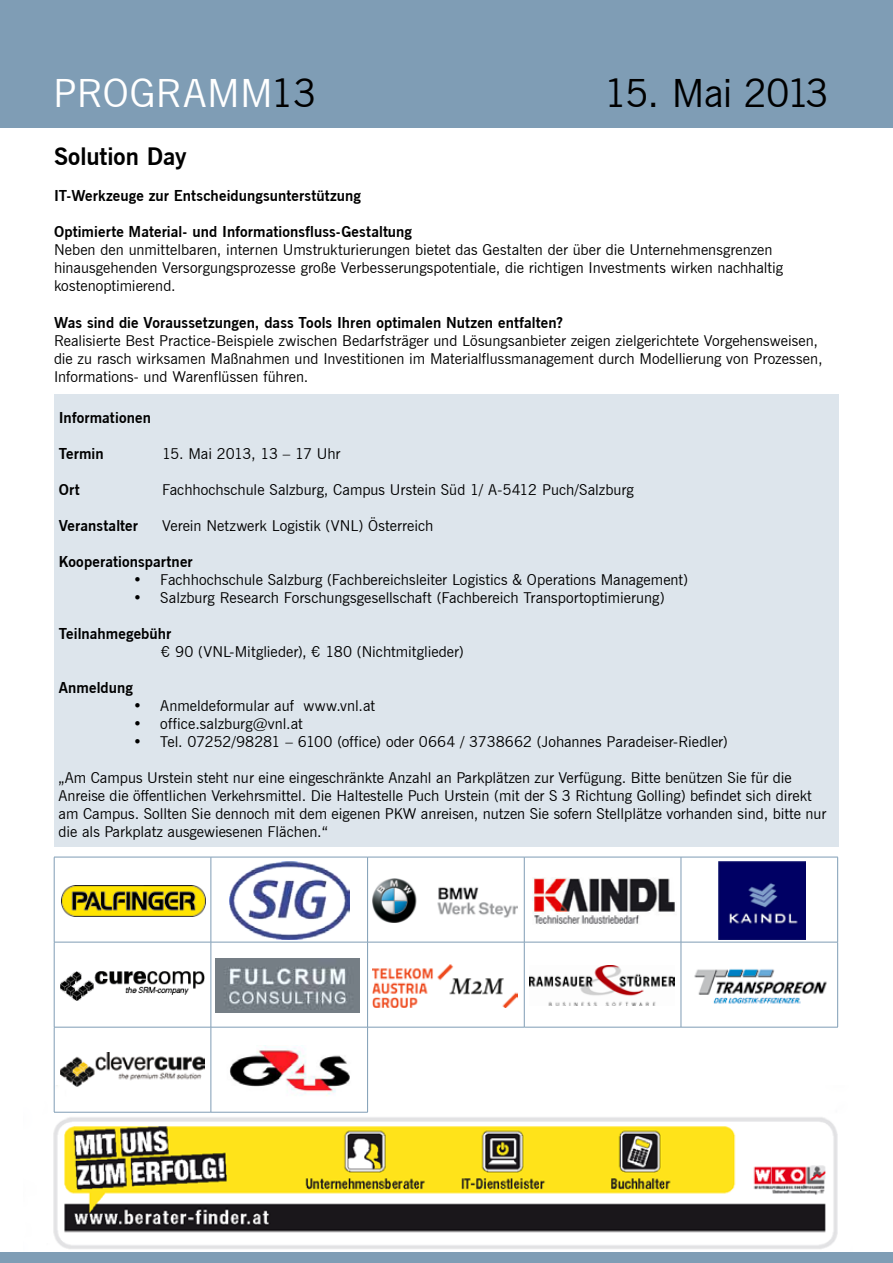
<style>
.page{position:relative;width:893px;height:1263px;background:#fff}
.page>*{position:absolute;margin:0;border:0;box-sizing:border-box;transform-origin:0 0}
.t1{font:39px "News Gothic BT";letter-spacing:.01em;color:#fff}
.t2{font:39px "News Gothic BT";letter-spacing:-.045em;color:#000}
.t3{font:700 24px "News Gothic BT";color:#000}
.t4{font:15px/18px "News Gothic BT";color:#000}
.t5{font:700 15px "News Gothic BT";letter-spacing:.01em;color:#000}
.t6{font:15px "News Gothic BT";letter-spacing:-.025em;color:#000}
.s1{color:#000}
</style>
<div class="page">
<img style="left:24px;top:1085px;width:828px;height:168px">
<div style="left:13px;top:0;width:880px;height:128px;background:#7f9db5"></div>
<div style="left:0;top:0;width:13px;height:128px;background:#7f9db5"></div>
<div style="left:0;top:1253px;width:893px;height:10px;background:#7f9db5"></div>
<div style="left:54px;top:394px;width:785px;height:452px;background:#dde5ec"></div>
<hr style="left:54px;top:857px;width:157px;height:1px;background:#7f9db5">
<hr style="left:54px;top:857px;width:1px;height:85px;background:#7f9db5">
<hr style="left:211px;top:857px;width:157px;height:1px;background:#7f9db5">
<hr style="left:211px;top:857px;width:1px;height:85px;background:#7f9db5">
<hr style="left:368px;top:857px;width:156px;height:1px;background:#7f9db5">
<hr style="left:367px;top:857px;width:1px;height:85px;background:#7f9db5">
<hr style="left:524px;top:857px;width:157px;height:1px;background:#7f9db5">
<hr style="left:524px;top:857px;width:1px;height:85px;background:#7f9db5">
<hr style="left:54px;top:942px;width:157px;height:1px;background:#7f9db5">
<hr style="left:54px;top:942px;width:1px;height:85px;background:#7f9db5">
<hr style="left:681px;top:857px;width:157px;height:1px;background:#7f9db5">
<hr style="left:681px;top:857px;width:1px;height:85px;background:#7f9db5">
<hr style="left:837px;top:857px;width:1px;height:85px;background:#7f9db5">
<hr style="left:211px;top:942px;width:157px;height:1px;background:#7f9db5">
<hr style="left:211px;top:942px;width:1px;height:85px;background:#7f9db5">
<hr style="left:368px;top:942px;width:156px;height:1px;background:#7f9db5">
<hr style="left:367px;top:942px;width:1px;height:85px;background:#7f9db5">
<hr style="left:524px;top:942px;width:157px;height:1px;background:#7f9db5">
<hr style="left:524px;top:942px;width:1px;height:85px;background:#7f9db5">
<hr style="left:681px;top:942px;width:157px;height:1px;background:#7f9db5">
<hr style="left:681px;top:942px;width:1px;height:85px;background:#7f9db5">
<hr style="left:837px;top:942px;width:1px;height:85px;background:#7f9db5">
<hr style="left:368px;top:1027px;width:156px;height:1px;background:#7f9db5">
<hr style="left:524px;top:1027px;width:157px;height:1px;background:#7f9db5">
<hr style="left:681px;top:1027px;width:157px;height:1px;background:#7f9db5">
<hr style="left:54px;top:1027px;width:157px;height:1px;background:#7f9db5">
<hr style="left:54px;top:1027px;width:1px;height:85px;background:#7f9db5">
<hr style="left:54px;top:1112px;width:157px;height:1px;background:#7f9db5">
<hr style="left:211px;top:1027px;width:157px;height:1px;background:#7f9db5">
<hr style="left:211px;top:1027px;width:1px;height:85px;background:#7f9db5">
<hr style="left:367px;top:1027px;width:1px;height:85px;background:#7f9db5">
<hr style="left:211px;top:1112px;width:157px;height:1px;background:#7f9db5">
<img style="left:372px;top:879px;width:145px;height:44px">
<img style="left:215px;top:959px;width:145px;height:54px">
<img style="left:532px;top:877px;width:143px;height:47px">
<img style="left:718px;top:862px;width:88px;height:77px">
<img style="left:61px;top:885px;width:145px;height:31px">
<img style="left:530px;top:966px;width:144px;height:40px">
<img style="left:372px;top:964px;width:145px;height:43px">
<img style="left:694px;top:969px;width:133px;height:35px">
<img style="left:230px;top:862px;width:119px;height:77px">
<img style="left:60px;top:971px;width:145px;height:29px">
<img style="left:60px;top:1053px;width:145px;height:33px">
<img style="left:218px;top:1045px;width:144px;height:52px">
<h1 class="t1" style="left:53px;top:69px;width:265px">PROGRAMM<span class="s1">13</span></h1>
<h1 class="t2" style="left:604px;top:69px;width:226px">15. Mai 2013</h1>
<h2 class="t3" style="left:54px;top:142px;width:134px">Solution Day</h2>
<p class="t5" style="left:54px;top:187px;width:308px">IT-Werkzeuge zur Entscheidungsunterstützung</p>
<p class="t5" style="left:54px;top:223px;width:360px">Optimierte Material- und Informationsfluss-Gestaltung</p>
<p class="t4" style="left:54px;top:241px;width:731px">Neben den unmittelbaren, internen Umstrukturierungen bietet das Gestalten der über die Unternehmensgrenzen hinausgehenden Versorgungsprozesse große Verbesserungspotentiale, die richtigen Investments wirken nachhaltig kostenoptimierend.</p>
<p class="t5" style="left:54px;top:313px;width:510px">Was sind die Voraussetzungen, dass Tools Ihren optimalen Nutzen entfalten?</p>
<p class="t4" style="left:54px;top:331px;width:770px">Realisierte Best Practice-Beispiele zwischen Bedarfsträger und Lösungsanbieter zeigen zielgerichtete Vorgehensweisen, die zu rasch wirksamen Maßnahmen und Investitionen im Materialflussmanagement durch Modellierung von Prozessen,<br>Informations- und Warenflüssen führen.</p>
<p class="t5" style="left:59px;top:409px;width:94px">Informationen</p>
<p class="t5" style="left:59px;top:445px;width:46px">Termin</p>
<p class="t6" style="left:162px;top:445px;width:180px">15. Mai 2013, 13 – 17 Uhr</p>
<p class="t5" style="left:59px;top:481px;width:22px">Ort</p>
<p class="t4" style="left:162px;top:481px;width:473px">Fachhochschule Salzburg, Campus Urstein Süd 1/ A-5412 Puch/Salzburg</p>
<p class="t5" style="left:59px;top:517px;width:81px">Veranstalter</p>
<p class="t4" style="left:162px;top:517px;width:273px">Verein Netzwerk Logistik (VNL) Österreich</p>
<p class="t5" style="left:59px;top:553px;width:136px">Kooperationspartner</p>
<p class="t4" style="left:133px;top:571px;width:556px">• Fachhochschule Salzburg (Fachbereichsleiter Logistics &amp; Operations Management)</p>
<p class="t4" style="left:133px;top:589px;width:533px">• Salzburg Research Forschungsgesellschaft (Fachbereich Transportoptimierung)</p>
<p class="t5" style="left:59px;top:625px;width:114px">Teilnahmegebühr</p>
<p class="t4" style="left:161px;top:643px;width:304px">€ 90 (VNL-Mitglieder), € 180 (Nichtmitglieder)</p>
<p class="t5" style="left:59px;top:679px;width:76px">Anmeldung</p>
<p class="t4" style="left:133px;top:697px;width:243px">• Anmeldeformular auf www.vnl.at</p>
<p class="t4" style="left:133px;top:715px;width:171px">• office.salzburg@vnl.at</p>
<p class="t4" style="left:133px;top:733px;width:596px">• Tel. 07252/98281 – 6100 (office) oder 0664 / 3738662 (Johannes Paradeiser-Riedler)</p>
<p class="t4" style="left:59px;top:769px;width:769px">„Am Campus Urstein steht nur eine eingeschränkte Anzahl an Parkplätzen zur Verfügung. Bitte benützen Sie für die Anreise die öffentlichen Verkehrsmittel. Die Haltestelle Puch Urstein (mit der S 3 Richtung Golling) befindet sich direkt am Campus. Sollten Sie dennoch mit dem eigenen PKW anreisen, nutzen Sie sofern Stellplätze vorhanden sind, bitte nur die als Parkplatz ausgewiesenen Flächen.“</p>
</div>
